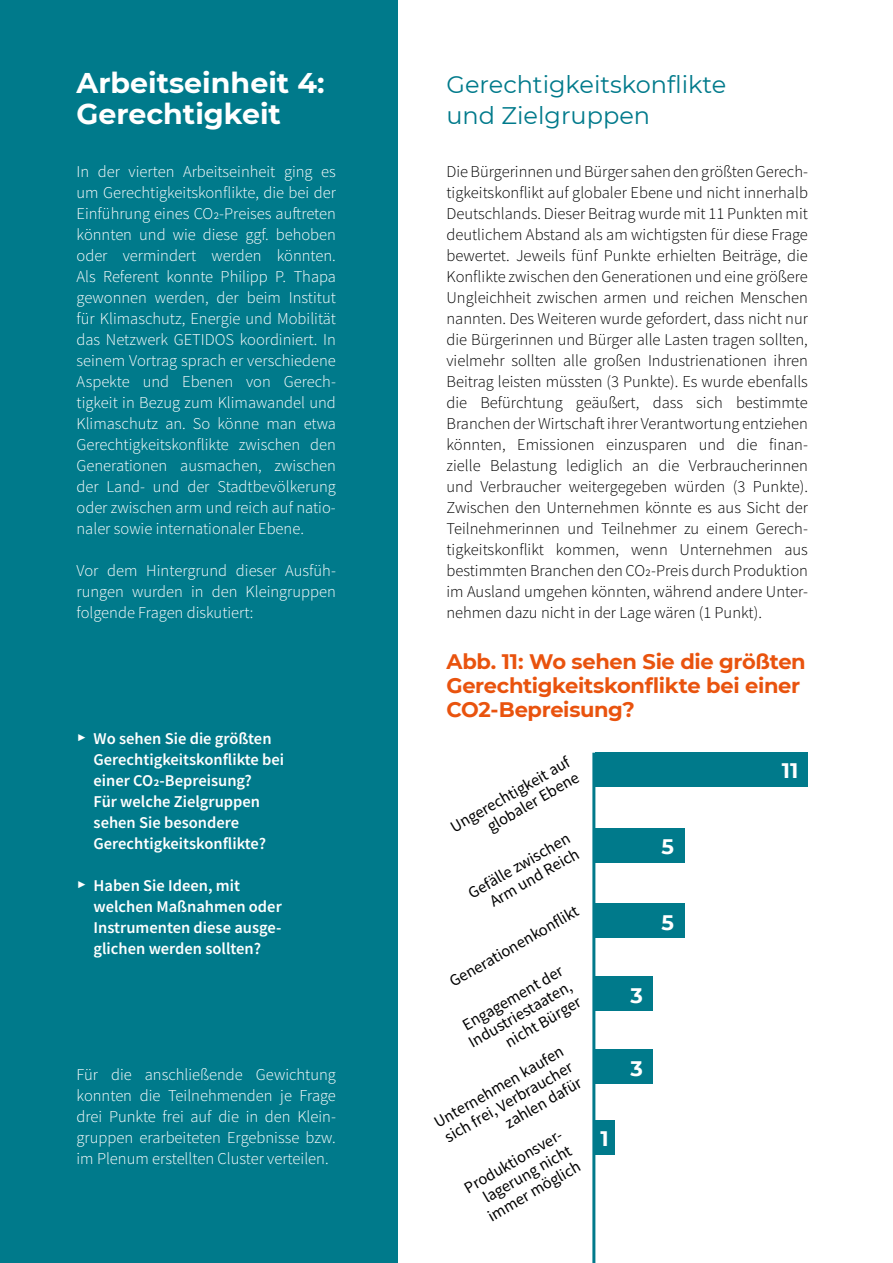
<style>
.page{position:relative;width:893px;height:1263px;background:#fff}
.page>*{position:absolute;margin:0;border:0;box-sizing:border-box;transform-origin:0 0}
.t1{font:700 28.5px/31.5px "Montserrat";color:#fff}
.t2{font:24px/31.5px "Montserrat";color:#007a8b}
.t3{font:700 21px/24px "Montserrat";letter-spacing:-.02em;color:#e9530e}
.t4{font:700 21px "Montserrat";color:#fff}
.t5{font:300 16.5px/21px "Source Sans Pro";color:#000;text-align:justify}
.t6{font:300 16.5px/21px "Source Sans Pro";color:#fff;text-align:justify}
.t7{font:600 16.5px/21px "Source Sans Pro";color:#fff}
.t8{font:16.5px/18px "Source Sans Pro";color:#000;text-align:right}
.s1{font-family:"Montserrat";font-weight:400}
</style>
<div class="page">
<div style="left:0;top:0;width:398px;height:1263px;background:#007a8b"></div>
<hr style="left:592px;top:753px;width:3px;height:510px;background:#007a8b">
<div style="left:595px;top:752px;width:213px;height:34px;background:#007a8b"></div>
<div style="left:595px;top:828px;width:90px;height:34px;background:#007a8b"></div>
<div style="left:595px;top:904px;width:90px;height:34px;background:#007a8b"></div>
<div style="left:595px;top:1049px;width:58px;height:35px;background:#007a8b"></div>
<div style="left:595px;top:976px;width:58px;height:35px;background:#007a8b"></div>
<div style="left:595px;top:1120px;width:19px;height:34px;background:#007a8b"></div>
<h1 class="t1" style="left:77px;top:65px;width:250px">Arbeitseinheit 4:<br>Gerechtigkeit</h1>
<p class="t6" style="left:77px;top:161px;width:261px">In der vierten Arbeitseinheit ging es um Gerechtigkeitskonflikte, die bei der Einführung eines CO2-Preises auftreten könnten und wie diese ggf. behoben oder vermindert werden könnten.<br>Als Referent konnte Philipp P. Thapa gewonnen werden, der beim Institut für Klimaschutz, Energie und Mobilität das Netzwerk GETIDOS koordiniert. In seinem Vortrag sprach er verschiedene Aspekte und Ebenen von Gerech&shy;tigkeit in Bezug zum Klimawandel und Klimaschutz an. So könne man etwa Gerechtigkeitskonflikte zwischen den Generationen ausmachen, zwischen der Land- und der Stadtbevölkerung oder zwischen arm und reich auf natio&shy;naler sowie internationaler Ebene.</p>
<p class="t6" style="left:77px;top:560px;width:261px">Vor dem Hintergrund dieser Ausfüh&shy;rungen wurden in den Kleingruppen folgende Fragen diskutiert:</p>
<p class="t7" style="left:94px;top:728px;width:192px;text-indent:-17px"><span class="s1">▶</span> Wo sehen Sie die größten<br>Gerechtigkeitskonflikte bei einer CO2-Bepreisung?<br>Für welche Zielgruppen sehen Sie besondere<br>Gerechtigkeitskonflikte?</p>
<p class="t7" style="left:94px;top:875px;width:190px;text-indent:-17px"><span class="s1">▶</span> Haben Sie Ideen, mit welchen Maßnahmen oder<br>Instrumenten diese ausge&shy;glichen werden sollten?</p>
<p class="t6" style="left:77px;top:1064px;width:261px">Für die anschließende Gewichtung konnten die Teilnehmenden je Frage drei Punkte frei auf die in den Klein&shy;gruppen erarbeiteten Ergebnisse bzw. im Plenum erstellten Cluster verteilen.</p>
<h2 class="t2" style="left:446px;top:68px;width:281px">Gerechtigkeitskonflikte und Zielgruppen</h2>
<p class="t5" style="left:446px;top:161px;width:363px">Die Bürgerinnen und Bürger sahen den größten Gerech&shy;tigkeitskonflikt auf globaler Ebene und nicht innerhalb Deutschlands. Dieser Beitrag wurde mit 11 Punkten mit deutlichem Abstand als am wichtigsten für diese Frage bewertet. Jeweils fünf Punkte erhielten Beiträge, die Konflikte zwischen den Generationen und eine größere Ungleichheit zwischen armen und reichen Menschen nannten. Des Weiteren wurde gefordert, dass nicht nur die Bürgerinnen und Bürger alle Lasten tragen sollten, vielmehr sollten alle großen Industrienationen ihren Beitrag leisten müssten (3 Punkte). Es wurde ebenfalls die Befürchtung geäußert, dass sich bestimmte Branchen der Wirtschaft ihrer Verantwortung entziehen könnten, Emissionen einzusparen und die finan&shy;zielle Belastung lediglich an die Verbraucherinnen und Verbraucher weitergegeben würden (3 Punkte).<br>Zwischen den Unternehmen könnte es aus Sicht der Teilnehmerinnen und Teilnehmer zu einem Gerech&shy;tigkeitskonflikt kommen, wenn Unternehmen aus bestimmten Branchen den CO2-Preis durch Produktion im Ausland umgehen könnten, während andere Unter&shy;nehmen dazu nicht in der Lage wären (1 Punkt).</p>
<p class="t3" style="left:446px;top:648px;width:361px">Abb. 11: Wo sehen Sie die größten<br>Gerechtigkeitskonflikte bei einer<br>CO2-Bepreisung?</p>
<p class="t8" style="left:447px;top:820px;width:137px;rotate:-30deg">Ungerechtigkeit auf globaler Ebene</p>
<p class="t8" style="left:465px;top:886px;width:116px;rotate:-30deg">Gefälle zwischen<br>Arm und Reich</p>
<p class="t8" style="left:446px;top:975px;width:148px;rotate:-30deg">Generationenkonflikt</p>
<p class="t8" style="left:456px;top:1020px;width:118px;rotate:-30deg">Engagement der<br>Industriestaaten, nicht Bürger</p>
<p class="t8" style="left:431px;top:1115px;width:148px;rotate:-30deg">Unternehmen kaufen sich frei, Verbraucher zahlen dafür</p>
<p class="t8" style="left:461px;top:1181px;width:115px;text-align:center;rotate:-30deg">Produktionsver&shy;lagerung nicht immer möglich</p>
<p class="t4" style="left:600px;top:1124px;width:10px">1</p>
<p class="t4" style="left:661px;top:831px;width:14px">5</p>
<p class="t4" style="left:661px;top:907px;width:14px">5</p>
<p class="t4" style="left:630px;top:980px;width:14px">3</p>
<p class="t4" style="left:630px;top:1053px;width:14px">3</p>
<p class="t4" style="left:782px;top:756px;width:18px">11</p>
</div>
